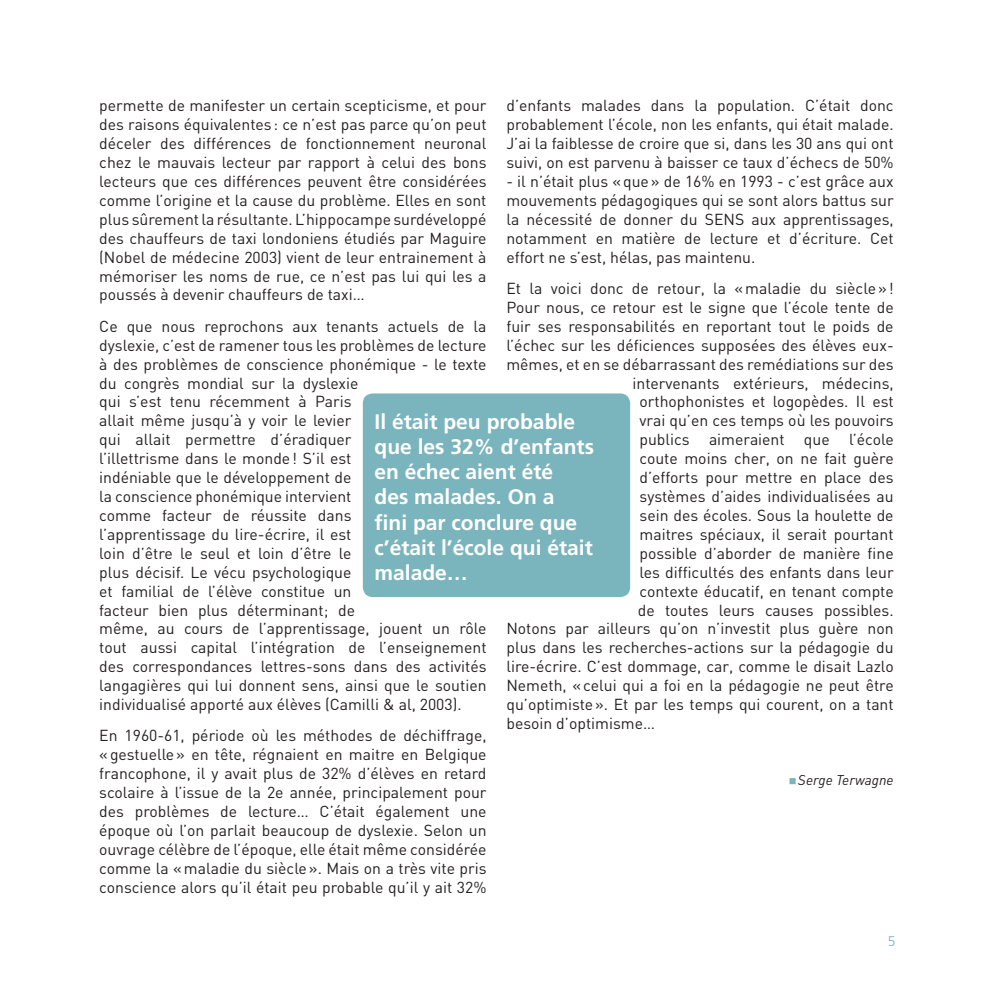
<style>
.page{position:relative;width:993px;height:993px;background:#fff}
.page>*{position:absolute;margin:0;border:0;box-sizing:border-box;transform-origin:0 0}
.Chapeau_dyslexie{font:700 21px/25.2px "Frutiger LT Std";color:#fff}
.Texte{font:15.75px/18.9px "DIN";color:#231f20;text-align:justify}
.Signature_article{font:italic 14px "DIN";color:#231f20}
.t1{font:300 14px "Frutiger LT Std";color:#7ab4bd}
.s1{color:#7ab4bd}
</style>
<div class="page">
<div style="left:363px;top:393px;width:267px;height:204px;background:#7ab4bd;border-radius:10px"></div>
<p class="Texte" style="left:506px;top:96px;width:388px">d’enfants malades dans la population. C’était donc probablement l’école, non les enfants, qui était malade.<br>J’ai la faiblesse de croire que si, dans les 30 ans qui ont suivi, on est parvenu à baisser ce taux d’échecs de 50%</p>
<p class="Texte" style="left:506px;top:172px;width:388px">- il n’était plus «que» de 16% en 1993 - c’est grâce aux mouvements pédagogiques qui se sont alors battus sur la nécessité de donner du SENS aux apprentissages, notamment en matière de lecture et d’écriture. Cet effort ne s’est, hélas, pas maintenu.</p>
<p class="Texte" style="left:506px;top:279px;width:388px">Et la voici donc de retour, la «maladie du siècle»!</p>
<p class="Texte" style="left:506px;top:298px;width:388px">Pour nous, ce retour est le signe que l’école tente de</p>
<p class="Texte" style="left:506px;top:317px;width:388px">fuir ses responsabilités en reportant tout le poids de</p>
<p class="Texte" style="left:506px;top:336px;width:388px">l’échec sur les déficiences supposées des élèves eux-</p>
<p class="Texte" style="left:506px;top:354px;width:388px">mêmes, et en se débarrassant des remédiations sur des</p>
<p class="Texte" style="left:632px;top:373px;width:262px">intervenants extérieurs, médecins,</p>
<p class="Texte" style="left:639px;top:392px;width:255px">orthophonistes et logopèdes. Il est</p>
<p class="Texte" style="left:639px;top:411px;width:255px">vrai qu’en ces temps où les pouvoirs</p>
<p class="Texte" style="left:639px;top:430px;width:255px">publics aimeraient que l’école</p>
<p class="Texte" style="left:639px;top:449px;width:255px">coute moins cher, on ne fait guère</p>
<p class="Texte" style="left:639px;top:468px;width:255px">d’efforts pour mettre en place des</p>
<p class="Texte" style="left:639px;top:487px;width:255px">systèmes d’aides individualisées au</p>
<p class="Texte" style="left:639px;top:506px;width:255px">sein des écoles. Sous la houlette de</p>
<p class="Texte" style="left:639px;top:525px;width:255px">maitres spéciaux, il serait pourtant</p>
<p class="Texte" style="left:639px;top:543px;width:255px">possible d’aborder de manière fine</p>
<p class="Texte" style="left:639px;top:562px;width:255px">les difficultés des enfants dans leur</p>
<p class="Texte" style="left:639px;top:581px;width:255px">contexte éducatif, en tenant compte</p>
<p class="Texte" style="left:637px;top:600px;width:257px">de toutes leurs causes possibles.</p>
<p class="Texte" style="left:506px;top:619px;width:388px">Notons par ailleurs qu’on n’investit plus guère non</p>
<p class="Texte" style="left:506px;top:638px;width:388px">plus dans les recherches-actions sur la pédagogie du</p>
<p class="Texte" style="left:506px;top:657px;width:388px">lire-écrire. C’est dommage, car, comme le disait Lazlo</p>
<p class="Texte" style="left:506px;top:676px;width:388px">Nemeth, «celui qui a foi en la pédagogie ne peut être</p>
<p class="Texte" style="left:506px;top:695px;width:388px">qu’optimiste». Et par les temps qui courent, on a tant</p>
<p class="Texte" style="left:506px;top:714px;width:150px">besoin d’optimisme…</p>
<p class="Texte" style="left:99px;top:96px;width:388px">permette de manifester un certain scepticisme, et pour des raisons équivalentes : ce n’est pas parce qu’on peut déceler des différences de fonctionnement neuronal chez le mauvais lecteur par rapport à celui des bons lecteurs que ces différences peuvent être considérées comme l’origine et la cause du problème. Elles en sont plus sûrement la résultante. L’hippocampe surdéveloppé des chauffeurs de taxi londoniens étudiés par Maguire (Nobel de médecine 2003) vient de leur entrainement à mémoriser les noms de rue, ce n’est pas lui qui les a poussés à devenir chauffeurs de taxi…</p>
<p class="Texte" style="left:99px;top:317px;width:388px;text-align:left">Ce que nous reprochons aux tenants actuels de la dyslexie, c’est de ramener tous les problèmes de lecture à des problèmes de conscience phonémique - le texte du congrès mondial sur la dyslexie<br>qui s’est tenu récemment à Paris<br>allait même jusqu’à y voir le levier<br>qui allait permettre d’éradiquer<br>l’illettrisme dans le monde! S’il est<br>indéniable que le développement de<br>la conscience phonémique intervient<br>comme facteur de réussite dans<br>l’apprentissage du lire-écrire, il est<br>loin d’être le seul et loin d’être le<br>plus décisif. Le vécu psychologique<br>et familial de l’élève constitue un<br>facteur bien plus déterminant; de<br>même, au cours de l’apprentissage, jouent un rôle tout aussi capital l’intégration de l’enseignement des correspondances lettres-sons dans des activités langagières qui lui donnent sens, ainsi que le soutien individualisé apporté aux élèves (Camilli &amp; al, 2003).</p>
<p class="Texte" style="left:99px;top:726px;width:388px">En 1960-61, période où les méthodes de déchiffrage, «gestuelle» en tête, régnaient en maitre en Belgique francophone, il y avait plus de 32% d’élèves en retard scolaire à l’issue de la 2e année, principalement pour des problèmes de lecture… C’était également une époque où l’on parlait beaucoup de dyslexie. Selon un ouvrage célèbre de l’époque, elle était même considérée comme la «maladie du siècle». Mais on a très vite pris conscience alors qu’il était peu probable qu’il y ait 32%</p>
<p class="Chapeau_dyslexie" style="left:374px;top:408px;width:221px">Il était peu probable que les 32% d’enfants en échec aient été<br>des malades. On a<br>fini par conclure que c’était l’école qui était malade…</p>
<p class="Signature_article" style="left:788px;top:770px;width:106px"><span class="s1">■</span>Serge Terwagne</p>
<p class="t1" style="left:887px;top:932px;width:9px">5</p>
</div>
